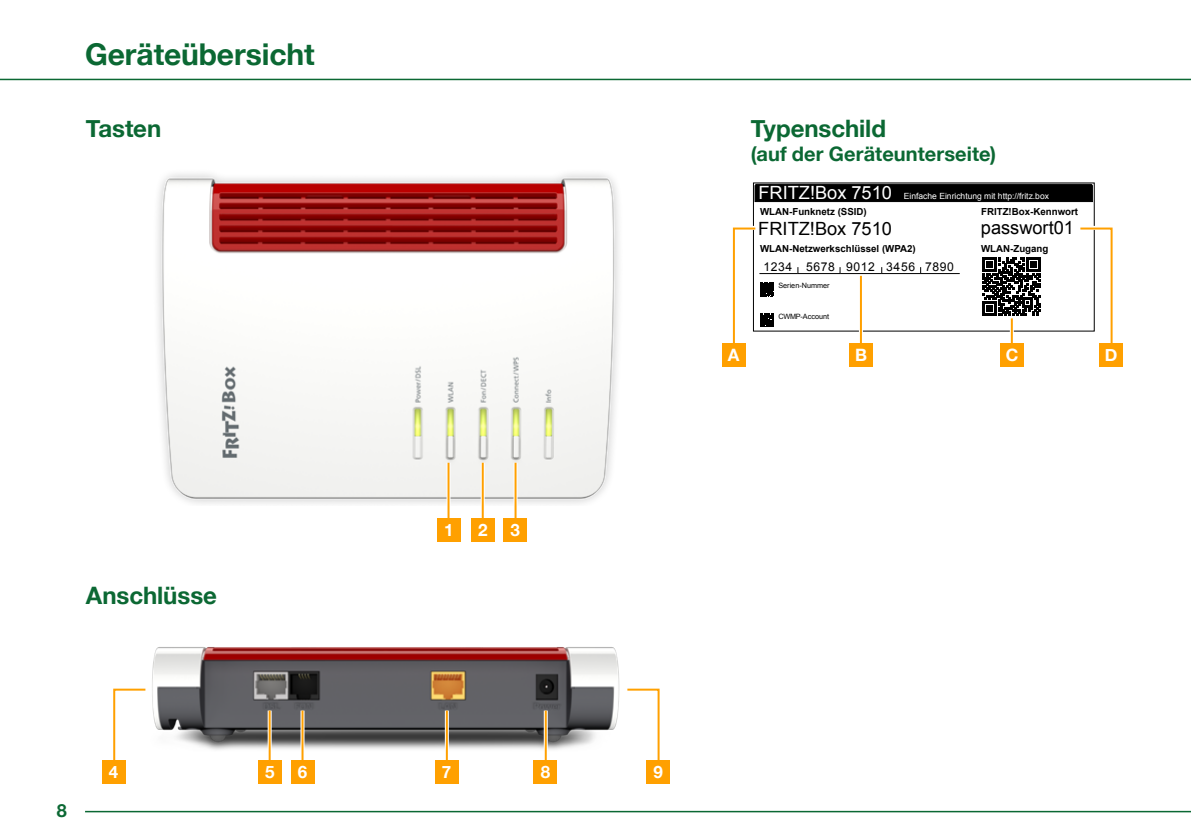
<style>
.page{position:relative;width:1191px;height:840px;background:#fff}
.page>*{position:absolute;margin:0;border:0;box-sizing:border-box;transform-origin:0 0}
.t1{font:700 30px "Helvetica Neue";letter-spacing:-.005em;color:#0b6833}
.t2{font:700 24px "Helvetica Neue";letter-spacing:-.005em;color:#0b6833}
.t3{font:700 20px "Helvetica Neue";letter-spacing:.005em;color:#0b6833}
.t4{font:18.2px "Arial";color:#000}
.t5{font:18.2px "Arial";color:#fff}
.t6{font:700 18px "Helvetica Neue";color:#0b6833}
.t7{font:700 17px "Helvetica Neue";color:#fff}
.t8{font:12.2px "Arial";letter-spacing:.05em;color:#000}
.t9{font:700 9.8px "Arial";color:#000}
.t10{font:8.4px "Arial";color:#fff}
.t11{font:7.2px "Arial";color:#000}
</style>
<div class="page">
<img style="left:157px;top:173px;width:462px;height:331px">
<div style="left:754px;top:184px;width:339px;height:18px;background:#000"></div>
<hr style="left:759px;top:273px;width:200px;height:1px;background:#000">
<svg style="left:982px;top:257px;width:58px;height:59px"></svg>
<svg style="left:732px;top:224px;width:42px;height:124px"></svg>
<svg style="left:859px;top:276px;width:1px;height:67px"></svg>
<hr style="left:860px;top:276px;width:2px;height:68px;background:#ffa000">
<svg style="left:1009px;top:318px;width:4px;height:25px"></svg>
<hr style="left:1010px;top:318px;width:2px;height:26px;background:#ffa000">
<svg style="left:1076px;top:224px;width:37px;height:119px"></svg>
<img style="left:152px;top:647px;width:468px;height:103px">
<svg style="left:268px;top:710px;width:4px;height:49px"></svg>
<hr style="left:269px;top:710px;width:2px;height:51px;background:#ffa000">
<svg style="left:300px;top:710px;width:4px;height:49px"></svg>
<hr style="left:301px;top:710px;width:2px;height:51px;background:#ffa000">
<svg style="left:445px;top:710px;width:4px;height:49px"></svg>
<hr style="left:446px;top:710px;width:2px;height:51px;background:#ffa000">
<svg style="left:544px;top:710px;width:4px;height:49px"></svg>
<hr style="left:545px;top:710px;width:2px;height:51px;background:#ffa000">
<svg style="left:113px;top:688px;width:33px;height:77px"></svg>
<svg style="left:627px;top:688px;width:33px;height:71px"></svg>
<div style="left:258px;top:759px;width:23px;height:23px;background:#ffa000"></div>
<div style="left:102px;top:759px;width:23px;height:23px;background:#ffa000"></div>
<div style="left:646px;top:759px;width:23px;height:23px;background:#ffa000"></div>
<div style="left:291px;top:759px;width:23px;height:23px;background:#ffa000"></div>
<div style="left:435px;top:759px;width:23px;height:23px;background:#ffa000"></div>
<div style="left:534px;top:759px;width:23px;height:23px;background:#ffa000"></div>
<svg style="left:446px;top:462px;width:4px;height:55px"></svg>
<hr style="left:447px;top:462px;width:2px;height:57px;background:#ffa000">
<svg style="left:481px;top:462px;width:4px;height:55px"></svg>
<hr style="left:482px;top:462px;width:2px;height:57px;background:#ffa000">
<svg style="left:513px;top:462px;width:4px;height:55px"></svg>
<hr style="left:514px;top:462px;width:2px;height:57px;background:#ffa000">
<div style="left:437px;top:517px;width:23px;height:24px;background:#ffa000"></div>
<div style="left:471px;top:517px;width:23px;height:24px;background:#ffa000"></div>
<div style="left:504px;top:517px;width:23px;height:24px;background:#ffa000"></div>
<div style="left:722px;top:343px;width:23px;height:23px;background:#ffa000"></div>
<div style="left:849px;top:343px;width:23px;height:23px;background:#ffa000"></div>
<div style="left:1000px;top:343px;width:23px;height:23px;background:#ffa000"></div>
<div style="left:1099px;top:343px;width:23px;height:23px;background:#ffa000"></div>
<hr style="left:85px;top:810px;width:1106px;height:1px;background:#0b6833">
<hr style="left:0;top:79px;width:1191px;height:1px;background:#0b6833">
<h1 class="t1" style="left:85px;top:30px;width:231px">Geräteübersicht</h1>
<h2 class="t2" style="left:86px;top:109px;width:77px">Tasten</h2>
<h2 class="t2" style="left:751px;top:109px;width:137px">Typenschild</h2>
<h3 class="t3" style="left:751px;top:138px;width:247px">(auf der Geräteunterseite)</h3>
<h3 class="t5" style="left:758px;top:181px;width:135px">FRITZ!Box 7510</h3>
<p class="t10" style="left:904px;top:191px;width:146px">Einfache Einrichtung mit http://fritz.box</p>
<p class="t9" style="left:760px;top:205px;width:108px">WLAN-Funknetz (SSID)</p>
<p class="t9" style="left:760px;top:242px;width:157px">WLAN-Netzwerkschlüssel (WPA2)</p>
<p class="t9" style="left:981px;top:205px;width:99px">FRITZ!Box-Kennwort</p>
<h3 class="t4" style="left:758px;top:216px;width:135px">FRITZ!Box 7510</h3>
<h3 class="t4" style="left:981px;top:216px;width:95px">passwort01</h3>
<p class="t9" style="left:981px;top:242px;width:69px">WLAN-Zugang</p>
<p class="t8" style="left:763px;top:259px;width:192px">1234 5678 9012 3456 7890</p>
<p class="t11" style="left:778px;top:281px;width:53px">Serien-Nummer</p>
<p class="t11" style="left:778px;top:311px;width:52px">CWMP-Account</p>
<h3 class="t7" style="left:728px;top:341px;width:13px">A</h3>
<h3 class="t7" style="left:855px;top:341px;width:13px">B</h3>
<h3 class="t7" style="left:1005px;top:341px;width:14px">C</h3>
<h3 class="t7" style="left:1104px;top:341px;width:14px">D</h3>
<h2 class="t2" style="left:86px;top:576px;width:133px">Anschlüsse</h2>
<h3 class="t7" style="left:444px;top:516px;width:11px">1</h3>
<h3 class="t7" style="left:478px;top:516px;width:11px">2</h3>
<h3 class="t7" style="left:510px;top:516px;width:11px">3</h3>
<h3 class="t6" style="left:57px;top:796px;width:12px">8</h3>
<h3 class="t7" style="left:109px;top:758px;width:11px">4</h3>
<h3 class="t7" style="left:265px;top:758px;width:11px">5</h3>
<h3 class="t7" style="left:298px;top:758px;width:11px">6</h3>
<h3 class="t7" style="left:442px;top:758px;width:11px">7</h3>
<h3 class="t7" style="left:541px;top:758px;width:11px">8</h3>
<h3 class="t7" style="left:653px;top:758px;width:11px">9</h3>
</div>
